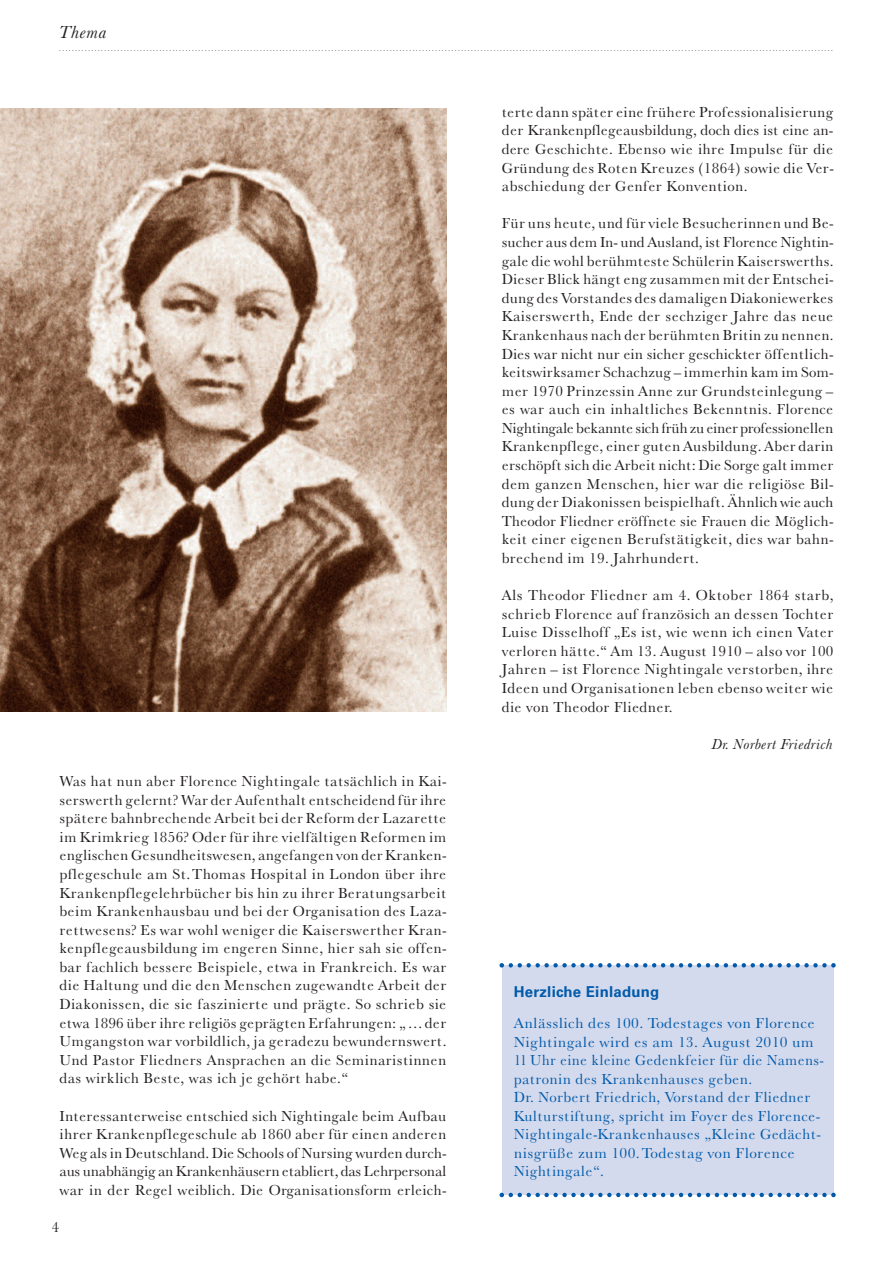
<style>
.page{position:relative;width:893px;height:1263px;background:#fff}
.page>*{position:absolute;margin:0;border:0;box-sizing:border-box;transform-origin:0 0}
.t1{font:italic 18px "Baskerville No 2 BT";letter-spacing:.02em;color:#231f20}
.t2{font:15px/18.6px "Baskerville No 2 BT";letter-spacing:.02em;color:#231f20;text-align:justify}
.t3{font:15px/18.5px "Baskerville No 2 BT";letter-spacing:.02em;color:#015aaa}
.t4{font:italic 15px "Baskerville No 2 BT";letter-spacing:.02em;color:#231f20}
.t5{font:700 15px "Univers";letter-spacing:.015em;color:#015aaa}
.t6{font:italic 7.5px "Baskerville No 2 BT";color:#231f20}
</style>
<div class="page">
<img style="left:0;top:109px;width:446px;height:603px">
<div style="left:502px;top:965px;width:331px;height:230px;background:#d4daed"></div>
<svg style="left:499px;top:963px;width:337px;height:4px"></svg>
<svg style="left:499px;top:1193px;width:337px;height:4px"></svg>
<p class="t1" style="left:60px;top:26px;width:49px">Thema</p>
<p class="t6" style="left:60px;top:46px;width:775px">...............................................................................................................................................................................................................................................</p>
<p class="t2" style="left:60px;top:773px;width:389px">Was hat nun aber Florence Nightingale tatsächlich in Kai&shy;serswerth gelernt? War der Aufenthalt entscheidend für ihre spätere bahnbrechende Arbeit bei der Reform der Lazarette im Krimkrieg 1856? Oder für ihre vielfältigen Reformen im englischen Gesundheitswesen, angefangen von der Kranken&shy;pflegeschule am St.Thomas Hospital in London über ihre Krankenpflegelehrbücher bis hin zu ihrer Beratungsarbeit beim Krankenhausbau und bei der Organisation des Laza&shy;rettwesens? Es war wohl weniger die Kaiserswerther Kran&shy;kenpflegeausbildung im engeren Sinne, hier sah sie offen&shy;bar fachlich bessere Beispiele, etwa in Frankreich. Es war die Haltung und die den Menschen zugewandte Arbeit der Diakonissen, die sie faszinierte und prägte. So schrieb sie etwa 1896 über ihre religiös geprägten Erfahrungen: „…der Umgangston war vorbildlich, ja geradezu bewundernswert.<br>Und Pastor Fliedners Ansprachen an die Seminaristinnen das wirklich Beste, was ich je gehört habe.“</p>
<p class="t2" style="left:60px;top:1108px;width:389px">Interessanterweise entschied sich Nightingale beim Aufbau ihrer Krankenpflegeschule ab 1860 aber für einen anderen Weg als in Deutschland. Die Schools of Nursing wurden durch&shy;aus unabhängig an Krankenhäusern etabliert, das Lehrpersonal war in der Regel weiblich. Die Organisationsform erleich-</p>
<p class="t2" style="left:52px;top:1219px;width:9px">4</p>
<p class="t2" style="left:502px;top:104px;width:334px">terte dann später eine frühere Professionalisierung der Krankenpflegeausbildung, doch dies ist eine an&shy;dere Geschichte. Ebenso wie ihre Impulse für die Gründung des Roten Kreuzes (1864) sowie die Ver&shy;abschiedung der Genfer Konvention.</p>
<p class="t2" style="left:502px;top:216px;width:333px">Für uns heute, und für viele Besucherinnen und Be&shy;sucher aus dem In- und Ausland, ist Florence Nightin&shy;gale die wohl berühmteste Schülerin Kaiserswerths.<br>Dieser Blick hängt eng zusammen mit der Entschei&shy;dung des Vorstandes des damaligen Diakoniewerkes Kaiserswerth, Ende der sechziger Jahre das neue Krankenhaus nach der berühmten Britin zu nennen.<br>Dies war nicht nur ein sicher geschickter öffentlich&shy;keitswirksamer Schachzug – immerhin kam im Som&shy;mer 1970 Prinzessin Anne zur Grundsteinlegung – es war auch ein inhaltliches Bekenntnis. Florence Nightingale bekannte sich früh zu einer professionellen Krankenpflege, einer guten Ausbildung. Aber darin erschöpft sich die Arbeit nicht: Die Sorge galt immer dem ganzen Menschen, hier war die religiöse Bil&shy;dung der Diakonissen beispielhaft. Ähnlichwie auch Theodor Fliedner eröffnete sie Frauen die Möglich&shy;keit einer eigenen Berufstätigkeit, dies war bahn&shy;brechend im 19. Jahrhundert.</p>
<p class="t2" style="left:502px;top:587px;width:333px">Als Theodor Fliedner am 4. Oktober 1864 starb, schrieb Florence auf französich an dessen Tochter Luise Disselhoff „Es ist, wie wenn ich einen Vater verloren hätte.“ Am 13. August 1910 – also vor 100<br>Jahren – ist Florence Nightingale verstorben, ihre Ideen und Organisationen leben ebenso weiter wie die von Theodor Fliedner.</p>
<p class="t4" style="left:712px;top:739px;width:123px">Dr. Norbert Friedrich</p>
<p class="t5" style="left:514px;top:986px;width:147px">Herzliche Einladung</p>
<p class="t3" style="left:514px;top:1015px;width:312px">Anlässlich des 100. Todestages von Florence Nightingale wird es am 13. August 2010 um 11 Uhr eine kleine Gedenkfeier für die Namens&shy;patronin des Krankenhauses geben.<br>Dr. Norbert Friedrich, Vorstand der Fliedner Kulturstiftung, spricht im Foyer des Florence-Nightingale-Krankenhauses „Kleine Gedächt&shy;nisgrüße zum 100.Todestag von Florence Nightingale“.</p>
</div>
